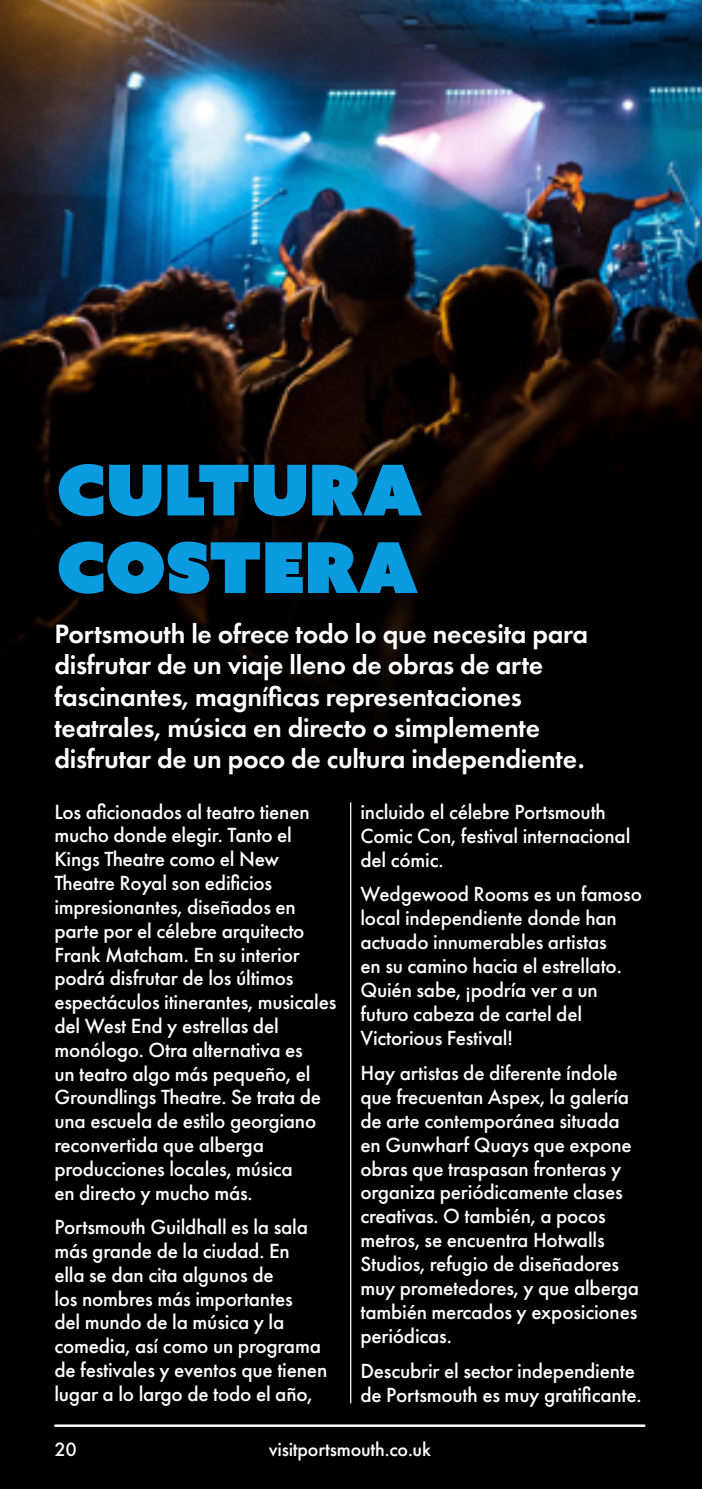
<style>
.page{position:relative;width:702px;height:1489px;background:#fff}
.page>*{position:absolute;margin:0;border:0;box-sizing:border-box;transform-origin:0 0}
.t1{font:70px/77.5px "Azo Sans Uber";color:#0b9be1}
.t2{font:600 27.5px/31.2px "Futura PT";letter-spacing:-.01em;color:#fff}
.t3{font:500 21.25px/23.8px "Futura PT";letter-spacing:-.01em;color:#fff}
.t4{font:500 20px "Futura PT";letter-spacing:-.01em;color:#fff}
</style>
<div class="page">
<div style="left:0;top:0;width:702px;height:1488px;background:#010101"></div>
<img style="left:0;top:0;width:702px;height:688px">
<hr style="left:350px;top:802px;width:1px;height:601px;background:#fff">
<hr style="left:54px;top:1424px;width:591px;height:2px;background:#fff">
<h2 class="t1" style="left:57px;top:450px;width:367px">CULTURA<br>COSTERA</h2>
<p class="t2" style="left:54px;top:618px;width:535px">Portsmouth le ofrece todo lo que necesita para disfrutar de un viaje lleno de obras de arte fascinantes, magníficas representaciones teatrales, música en directo o simplemente disfrutar de un poco de cultura independiente.</p>
<p class="t3" style="left:54px;top:799px;width:283px">Los aficionados al teatro tienen mucho donde elegir. Tanto el<br>Kings Theatre como el New<br>Theatre Royal son edificios impresionantes, diseñados en parte por el célebre arquitecto<br>Frank Matcham. En su interior podrá disfrutar de los últimos espectáculos itinerantes, musicales del West End y estrellas del monólogo. Otra alternativa es<br>un teatro algo más pequeño, el<br>Groundlings Theatre. Se trata de una escuela de estilo georgiano reconvertida que alberga producciones locales, música<br>en directo y mucho más.</p>
<p class="t3" style="left:54px;top:1214px;width:274px">Portsmouth Guildhall es la sala más grande de la ciudad. En<br>ella se dan cita algunos de<br>los nombres más importantes<br>del mundo de la música y la comedia, así como un programa de festivales y eventos que tienen lugar a lo largo de todo el año,</p>
<p class="t3" style="left:360px;top:799px;width:271px">incluido el célebre Portsmouth<br>Comic Con, festival internacional del cómic.</p>
<p class="t3" style="left:360px;top:882px;width:283px">Wedgewood Rooms es un famoso local independiente donde han actuado innumerables artistas<br>en su camino hacia el estrellato.<br>Quién sabe, ¡podría ver a un futuro cabeza de cartel del<br>Victorious Festival!</p>
<p class="t3" style="left:360px;top:1060px;width:280px">Hay artistas de diferente índole que frecuentan Aspex, la galería de arte contemporánea situada en Gunwharf Quays que expone obras que traspasan fronteras y organiza periódicamente clases creativas. O también, a pocos metros, se encuentra Hotwalls<br>Studios, refugio de diseñadores muy prometedores, y que alberga también mercados y exposiciones periódicas.</p>
<p class="t3" style="left:360px;top:1358px;width:283px">Descubrir el sector independiente de Portsmouth es muy gratificante.</p>
<p class="t4" style="left:54px;top:1437px;width:24px">20</p>
<p class="t4" style="left:269px;top:1437px;width:164px">visitportsmouth.co.uk</p>
</div>
